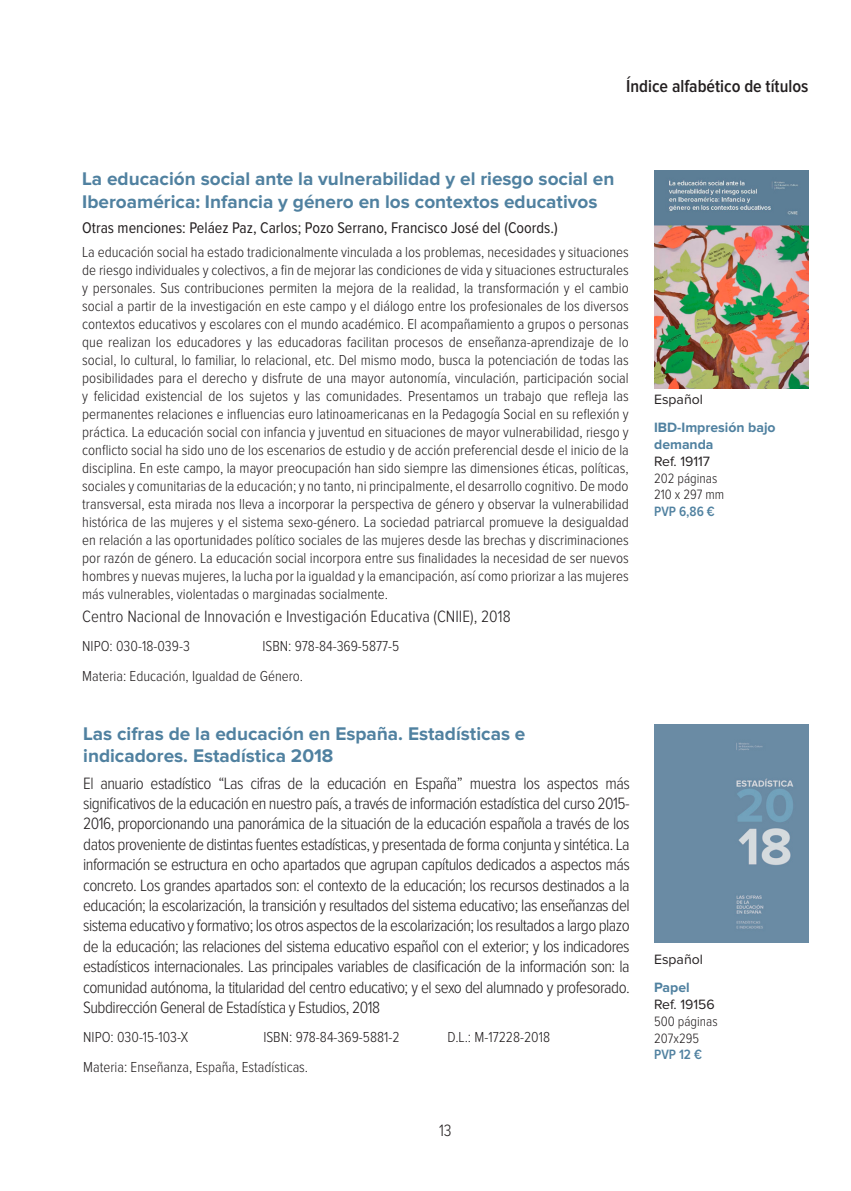
<style>
.page{position:relative;width:851px;height:1191px;background:#fff}
.page>*{position:absolute;margin:0;border:0;box-sizing:border-box;transform-origin:0 0}
._01-TÍTULO{font:700 19px/22.8px "Proxima Nova";color:#5081a0}
.t1{font:600 18px "Proxima Nova Cond";color:#231f20}
._04-EDITOR{font:300 17px/20.4px "Proxima Nova Cond";color:#231f20;text-align:justify}
._02-AUTOR{font:16px "Proxima Nova Cond";color:#231f20}
._03-RESUMEN{font:300 15px/18px "Proxima Nova Cond";color:#231f20;text-align:justify}
._05-NIPO{font:300 15px "Proxima Nova Cond";color:#231f20}
._05_MATERIA{font:300 15px "Proxima Nova Cond";color:#231f20}
._06_OTROS{font:300 14px "Proxima Nova Cond";color:#231f20}
._06_SOPORTE{font:700 14px/16.8px "Proxima Nova";color:#5081a0}
._06_REFERENCIA{font:14px "Proxima Nova";color:#231f20}
._06_IDIOMA{font:14px "Proxima Nova";color:#231f20}
._07_PRECIO{font:600 14px "Proxima Nova Cond";color:#5081a0}
</style>
<div class="page">
<img style="left:654px;top:724px;width:154px;height:218px">
<img style="left:654px;top:170px;width:154px;height:218px">
<p class="t1" style="left:626px;top:78px;width:184px">Índice alfabético de títulos</p>
<p class="_01-TÍTULO" style="left:82px;top:168px;width:533px">La educación social ante la vulnerabilidad y el riesgo social en<br>Iberoamérica: Infancia y género en los contextos educativos</p>
<p class="_02-AUTOR" style="left:82px;top:220px;width:477px">Otras menciones: Peláez Paz, Carlos; Pozo Serrano, Francisco José del (Coords.)</p>
<p class="_03-RESUMEN" style="left:82px;top:243px;width:548px">La educación social ha estado tradicionalmente vinculada a los problemas, necesidades y situaciones de riesgo individuales y colectivos, a fin de mejorar las condiciones de vida y situaciones estructurales y personales. Sus contribuciones permiten la mejora de la realidad, la transformación y el cambio social a partir de la investigación en este campo y el diálogo entre los profesionales de los diversos contextos educativos y escolares con el mundo académico. El acompañamiento a grupos o personas que realizan los educadores y las educadoras facilitan procesos de enseñanza-aprendizaje de lo social, lo cultural, lo familiar, lo relacional, etc. Del mismo modo, busca la potenciación de todas las posibilidades para el derecho y disfrute de una mayor autonomía, vinculación, participación social y felicidad existencial de los sujetos y las comunidades. Presentamos un trabajo que refleja las permanentes relaciones e influencias euro latinoamericanas en la Pedagogía Social en su reflexión y práctica. La educación social con infancia y juventud en situaciones de mayor vulnerabilidad, riesgo y conflicto social ha sido uno de los escenarios de estudio y de acción preferencial desde el inicio de la disciplina. En este campo, la mayor preocupación han sido siempre las dimensiones éticas, políticas, sociales y comunitarias de la educación; y no tanto, ni principalmente, el desarrollo cognitivo. De modo transversal, esta mirada nos lleva a incorporar la perspectiva de género y observar la vulnerabilidad histórica de las mujeres y el sistema sexo-género. La sociedad patriarcal promueve la desigualdad en relación a las oportunidades político sociales de las mujeres desde las brechas y discriminaciones por razón de género. La educación social incorpora entre sus finalidades la necesidad de ser nuevos hombres y nuevas mujeres, la lucha por la igualdad y la emancipación, así como priorizar a las mujeres más vulnerables, violentadas o marginadas socialmente.</p>
<p class="_04-EDITOR" style="left:82px;top:607px;width:430px">Centro Nacional de Innovación e Investigación Educativa (CNIIE), 2018</p>
<p class="_05-NIPO" style="left:82px;top:639px;width:109px">NIPO: 030-18-039-3</p>
<p class="_05-NIPO" style="left:262px;top:639px;width:138px">ISBN: 978-84-369-5877-5</p>
<p class="_05_MATERIA" style="left:82px;top:668px;width:222px">Materia: Educación, Igualdad de Género.</p>
<p class="_01-TÍTULO" style="left:83px;top:722px;width:443px">Las cifras de la educación en España. Estadísticas e indicadores. Estadística 2018</p>
<p class="_04-EDITOR" style="left:83px;top:773px;width:548px">El anuario estadístico “Las cifras de la educación en España” muestra los aspectos más significativos de la educación en nuestro país, a través de información estadística del curso 2015- 2016, proporcionando una panorámica de la situación de la educación española a través de los datos proveniente de distintas fuentes estadísticas, y presentada de forma conjunta y sintética. La información se estructura en ocho apartados que agrupan capítulos dedicados a aspectos más concreto. Los grandes apartados son: el contexto de la educación; los recursos destinados a la educación; la escolarización, la transición y resultados del sistema educativo; las enseñanzas del sistema educativo y formativo; los otros aspectos de la escolarización; los resultados a largo plazo de la educación; las relaciones del sistema educativo español con el exterior; y los indicadores estadísticos internacionales. Las principales variables de clasificación de la información son: la comunidad autónoma, la titularidad del centro educativo; y el sexo del alumnado y profesorado.<br>Subdirección General de Estadística y Estudios, 2018</p>
<p class="_05-NIPO" style="left:83px;top:1030px;width:106px">NIPO: 030-15-103-X</p>
<p class="_05-NIPO" style="left:263px;top:1030px;width:138px">ISBN: 978-84-369-5881-2</p>
<p class="_05-NIPO" style="left:447px;top:1030px;width:104px">D.L.: M-17228-2018</p>
<p class="_05_MATERIA" style="left:83px;top:1060px;width:226px">Materia: Enseñanza, España, Estadísticas.</p>
<p class="_04-EDITOR" style="left:439px;top:1120px;width:14px">13</p>
<p class="_06_IDIOMA" style="left:654px;top:393px;width:50px">Español</p>
<p class="_06_SOPORTE" style="left:654px;top:420px;width:123px">IBD-Impresión bajo demanda</p>
<p class="_06_REFERENCIA" style="left:654px;top:455px;width:57px">Ref. 19117</p>
<p class="_06_OTROS" style="left:654px;top:471px;width:65px">202 páginas</p>
<p class="_06_OTROS" style="left:654px;top:488px;width:72px">210 x 297 mm</p>
<p class="_07_PRECIO" style="left:654px;top:505px;width:62px">PVP 6,86 €</p>
<p class="_06_IDIOMA" style="left:654px;top:953px;width:50px">Español</p>
<p class="_06_SOPORTE" style="left:654px;top:979px;width:37px">Papel</p>
<p class="_06_REFERENCIA" style="left:654px;top:998px;width:62px">Ref. 19156</p>
<p class="_06_OTROS" style="left:654px;top:1014px;width:65px">500 páginas</p>
<p class="_06_OTROS" style="left:654px;top:1031px;width:46px">207x295</p>
<p class="_07_PRECIO" style="left:654px;top:1048px;width:49px">PVP 12 €</p>
</div>
